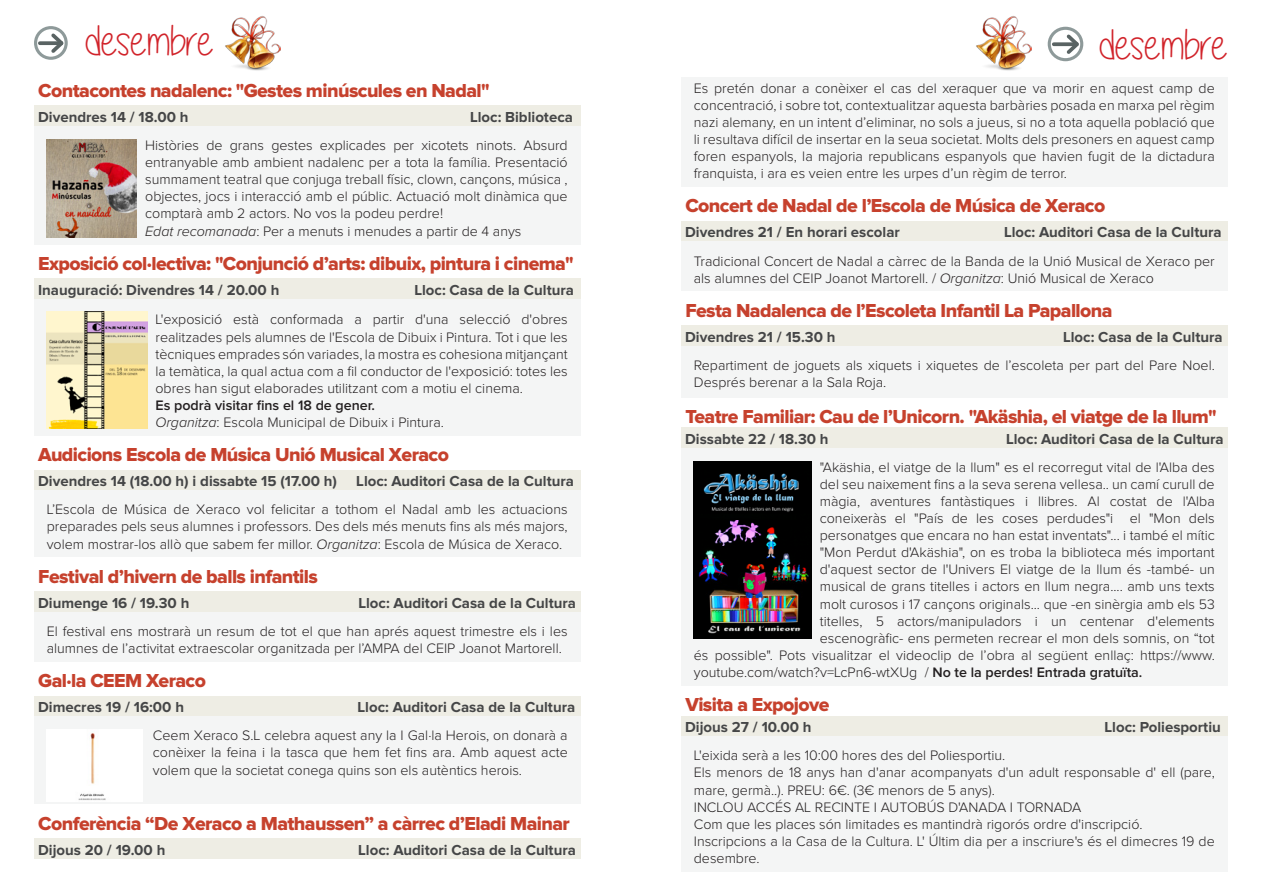
<style>
.page{position:relative;width:1263px;height:893px;background:#fff}
.page>*{position:absolute;margin:0;border:0;box-sizing:border-box;transform-origin:0 0}
.t1{font:44.1px "Alittlesunshine";color:#d1232a}
.Títol_activitat{font:19.5px "Proxima Nova Extrabld";letter-spacing:-.03em;color:#c6412d}
.Dia_hora_lloc{font:700 15px "Proxima Nova";color:#454647}
.Text_activitat{font:300 14.25px/17.1px "Proxima Nova";color:#231f20;text-align:justify}
.Text_activitat-2{font:600 14.25px "Proxima Nova";color:#231f20}
.s1{font-style:italic}
.s2{font-weight:600}
</style>
<div class="page">
<svg style="left:1054px;top:42px;width:9px;height:4px"></svg>
<svg style="left:1063px;top:31px;width:19px;height:26px"></svg>
<div style="left:1048px;top:27px;width:35px;height:34px;border:3px solid #8e9a9a;border-radius:50%"></div>
<svg style="left:40px;top:41px;width:8px;height:4px"></svg>
<svg style="left:48px;top:30px;width:17px;height:26px"></svg>
<div style="left:34px;top:26px;width:34px;height:34px;border:3px solid #8e9a9a;border-radius:50%"></div>
<div style="left:681px;top:77px;width:546px;height:110px;background:#f4f5f5"></div>
<div style="left:681px;top:221px;width:546px;height:21px;background:#eeede4"></div>
<div style="left:681px;top:242px;width:546px;height:49px;background:#f4f5f5"></div>
<div style="left:681px;top:325px;width:546px;height:21px;background:#eeede4"></div>
<div style="left:681px;top:346px;width:546px;height:51px;background:#f4f5f5"></div>
<div style="left:681px;top:427px;width:546px;height:21px;background:#eeede4"></div>
<div style="left:681px;top:448px;width:546px;height:237px;background:#f4f5f5"></div>
<img style="left:694px;top:462px;width:117px;height:176px">
<div style="left:681px;top:716px;width:546px;height:20px;background:#eeede4"></div>
<div style="left:681px;top:736px;width:546px;height:135px;background:#f4f5f5"></div>
<div style="left:34px;top:105px;width:546px;height:21px;background:#eeede4"></div>
<div style="left:34px;top:126px;width:546px;height:118px;background:#f4f5f5"></div>
<img style="left:47px;top:139px;width:90px;height:98px">
<div style="left:34px;top:278px;width:546px;height:21px;background:#eeede4"></div>
<div style="left:34px;top:299px;width:546px;height:137px;background:#f4f5f5"></div>
<img style="left:47px;top:312px;width:100px;height:116px">
<div style="left:34px;top:470px;width:546px;height:20px;background:#eeede4"></div>
<div style="left:34px;top:490px;width:546px;height:67px;background:#f4f5f5"></div>
<div style="left:34px;top:591px;width:546px;height:21px;background:#eeede4"></div>
<div style="left:34px;top:612px;width:546px;height:49px;background:#f4f5f5"></div>
<div style="left:34px;top:696px;width:546px;height:20px;background:#eeede4"></div>
<div style="left:34px;top:716px;width:546px;height:88px;background:#f4f5f5"></div>
<div style="left:47px;top:730px;width:95px;height:71px;background:#fff"></div>
<div style="left:34px;top:838px;width:546px;height:21px;background:#eeede4"></div>
<img style="left:225px;top:16px;width:56px;height:55px">
<img style="left:976px;top:16px;width:56px;height:55px">
<p class="t1" style="left:85px;top:18px;width:130px">desembre</p>
<p class="Títol_activitat" style="left:38px;top:81px;width:453px">Contacontes nadalenc: "Gestes minúscules en Nadal"</p>
<p class="Dia_hora_lloc" style="left:38px;top:110px;width:152px">Divendres 14 / 18.00 h</p>
<p class="Dia_hora_lloc" style="left:470px;top:110px;width:104px">Lloc: Biblioteca</p>
<p class="Text_activitat" style="left:145px;top:137px;width:424px">Històries de grans gestes explicades per xicotets ninots. Absurd entranyable amb ambient nadalenc per a tota la família. Presentació summament teatral que conjuga treball físic, clown, cançons, música , objectes, jocs i interacció amb el públic. Actuació molt dinàmica que comptarà amb 2 actors. No vos la podeu perdre!</p>
<p class="Text_activitat" style="left:145px;top:223px;width:378px"><span class="s1">Edat recomanada</span>: Per a menuts i menudes a partir de 4 anys</p>
<p class="Títol_activitat" style="left:38px;top:254px;width:537px">Exposició col·lectiva: "Conjunció d’arts: dibuix, pintura i cinema"</p>
<p class="Dia_hora_lloc" style="left:38px;top:283px;width:243px">Inauguració: Divendres 14 / 20.00 h</p>
<p class="Dia_hora_lloc" style="left:414px;top:283px;width:161px">Lloc: Casa de la Cultura</p>
<p class="Text_activitat" style="left:155px;top:312px;width:414px">L'exposició està conformada a partir d'una selecció d'obres realitzades pels alumnes de l'Escola de Dibuix i Pintura. Tot i que les tècniques emprades són variades, la mostra es cohesiona mitjançant la temàtica, la qual actua com a fil conductor de l'exposició: totes les obres han sigut elaborades utilitzant com a motiu el cinema.</p>
<p class="Text_activitat-2" style="left:155px;top:399px;width:221px">Es podrà visitar fins el 18 de gener.</p>
<p class="Text_activitat" style="left:155px;top:414px;width:290px"><span class="s1">Organitza</span>: Escola Municipal de Dibuix i Pintura.</p>
<p class="Títol_activitat" style="left:38px;top:446px;width:412px">Audicions Escola de Música Unió Musical Xeraco</p>
<p class="Dia_hora_lloc" style="left:38px;top:474px;width:300px">Divendres 14 (18.00 h) i dissabte 15 (17.00 h)</p>
<p class="Dia_hora_lloc" style="left:356px;top:474px;width:219px">Lloc: Auditori Casa de la Cultura</p>
<p class="Text_activitat" style="left:47px;top:502px;width:522px">L’Escola de Música de Xeraco vol felicitar a tothom el Nadal amb les actuacions preparades pels seus alumnes i professors. Des dels més menuts fins als més majors, volem mostrar-los allò que sabem fer millor. <span class="s1">Organitza</span>: Escola de Música de Xeraco.</p>
<p class="Títol_activitat" style="left:38px;top:567px;width:281px">Festival d’hivern de balls infantils</p>
<p class="Dia_hora_lloc" style="left:38px;top:596px;width:153px">Diumenge 16 / 19.30 h</p>
<p class="Dia_hora_lloc" style="left:358px;top:596px;width:219px">Lloc: Auditori Casa de la Cultura</p>
<p class="Text_activitat" style="left:47px;top:623px;width:522px">El festival ens mostrarà un resum de tot el que han aprés aquest trimestre els i les alumnes de l’activitat extraescolar organitzada per l’AMPA del CEIP Joanot Martorell.</p>
<p class="Títol_activitat" style="left:38px;top:672px;width:169px">Gal·la CEEM Xeraco</p>
<p class="Dia_hora_lloc" style="left:38px;top:700px;width:147px">Dimecres 19 / 16:00 h</p>
<p class="Dia_hora_lloc" style="left:358px;top:700px;width:219px">Lloc: Auditori Casa de la Cultura</p>
<p class="Text_activitat" style="left:153px;top:728px;width:416px">Ceem Xeraco S.L celebra aquest any la I Gal·la Herois, on donarà a conèixer la feina i la tasca que hem fet fins ara. Amb aquest acte volem que la societat conega quins son els autèntics herois.</p>
<p class="Títol_activitat" style="left:38px;top:814px;width:533px">Conferència “De Xeraco a Mathaussen” a càrrec d’Eladi Mainar</p>
<p class="Dia_hora_lloc" style="left:38px;top:843px;width:129px">Dijous 20 / 19.00 h</p>
<p class="Dia_hora_lloc" style="left:358px;top:843px;width:219px">Lloc: Auditori Casa de la Cultura</p>
<p class="t1" style="left:1099px;top:21px;width:130px">desembre</p>
<p class="Text_activitat" style="left:694px;top:80px;width:522px">Es pretén donar a conèixer el cas del xeraquer que va morir en aquest camp de concentració, i sobre tot, contextualitzar aquesta barbàries posada en marxa pel règim nazi alemany, en un intent d’eliminar, no sols a jueus, si no a tota aquella població que li resultava difícil de insertar en la seua societat. Molts dels presoners en aquest camp foren espanyols, la majoria republicans espanyols que havien fugit de la dictadura franquista, i ara es veien entre les urpes d’un règim de terror.</p>
<p class="Títol_activitat" style="left:685px;top:197px;width:421px">Concert de Nadal de l’Escola de Música de Xeraco</p>
<p class="Dia_hora_lloc" style="left:685px;top:226px;width:216px">Divendres 21 / En horari escolar</p>
<p class="Dia_hora_lloc" style="left:1004px;top:226px;width:219px">Lloc: Auditori Casa de la Cultura</p>
<p class="Text_activitat" style="left:694px;top:253px;width:522px">Tradicional Concert de Nadal a càrrec de la Banda de la Unió Musical de Xeraco per als alumnes del CEIP Joanot Martorell. / <span class="s1">Organitza</span>: Unió Musical de Xeraco</p>
<p class="Títol_activitat" style="left:685px;top:301px;width:429px">Festa Nadalenca de l’Escoleta Infantil La Papallona</p>
<p class="Dia_hora_lloc" style="left:685px;top:330px;width:152px">Divendres 21 / 15.30 h</p>
<p class="Dia_hora_lloc" style="left:1063px;top:330px;width:161px">Lloc: Casa de la Cultura</p>
<p class="Text_activitat" style="left:694px;top:357px;width:522px">Repartiment de joguets als xiquets i xiquetes de l’escoleta per part del Pare Noel.<br>Després berenar a la Sala Roja.</p>
<p class="Títol_activitat" style="left:685px;top:407px;width:533px">Teatre Familiar: Cau de l’Unicorn. "Akäshia, el viatge de la llum"</p>
<p class="Dia_hora_lloc" style="left:685px;top:432px;width:145px">Dissabte 22 / 18.30 h</p>
<p class="Dia_hora_lloc" style="left:1006px;top:432px;width:219px">Lloc: Auditori Casa de la Cultura</p>
<p class="Text_activitat" style="left:820px;top:459px;width:396px">"Akäshia, el viatge de la llum" es el recorregut vital de l'Alba des</p>
<p class="Text_activitat" style="left:820px;top:476px;width:396px">del seu naixement fins a la seva serena vellesa.. un camí curull de</p>
<p class="Text_activitat" style="left:820px;top:493px;width:396px">màgia, aventures fantàstiques i llibres. Al costat de l'Alba</p>
<p class="Text_activitat" style="left:820px;top:510px;width:396px">coneixeràs el "País de les coses perdudes"i el "Mon dels</p>
<p class="Text_activitat" style="left:820px;top:527px;width:396px">personatges que encara no han estat inventats"... i també el mític</p>
<p class="Text_activitat" style="left:820px;top:545px;width:396px">"Mon Perdut d'Akäshia", on es troba la biblioteca més important</p>
<p class="Text_activitat" style="left:820px;top:562px;width:396px">d'aquest sector de l'Univers El viatge de la llum és -també- un</p>
<p class="Text_activitat" style="left:820px;top:579px;width:396px">musical de grans titelles i actors en llum negra.... amb uns texts</p>
<p class="Text_activitat" style="left:820px;top:596px;width:396px">molt curosos i 17 cançons originals... que -en sinèrgia amb els 53</p>
<p class="Text_activitat" style="left:820px;top:613px;width:396px">titelles, 5 actors/manipuladors i un centenar d'elements</p>
<p class="Text_activitat" style="left:820px;top:630px;width:396px">escenogràfic- ens permeten recrear el mon dels somnis, on “tot</p>
<p class="Text_activitat" style="left:694px;top:647px;width:522px">és possible". Pots visualitzar el videoclip de l’obra al següent enllaç: https://www.</p>
<p class="Text_activitat" style="left:694px;top:664px;width:450px">youtube.com/watch?v=LcPn6-wtXUg / <span class="s2">No te la perdes! Entrada gratuïta.</span></p>
<p class="Títol_activitat" style="left:685px;top:696px;width:146px">Visita a Expojove</p>
<p class="Dia_hora_lloc" style="left:685px;top:720px;width:128px">Dijous 27 / 10.00 h</p>
<p class="Dia_hora_lloc" style="left:1104px;top:720px;width:118px">Lloc: Poliesportiu</p>
<p class="Text_activitat" style="left:694px;top:748px;width:313px">L'eixida serà a les 10:00 hores des del Poliesportiu.</p>
<p class="Text_activitat" style="left:694px;top:765px;width:522px">Els menors de 18 anys han d'anar acompanyats d'un adult responsable d' ell (pare, mare, germà..). PREU: 6€. (3€ menors de 5 anys).</p>
<p class="Text_activitat" style="left:694px;top:799px;width:389px">INCLOU ACCÉS AL RECINTE I AUTOBÚS D'ANADA I TORNADA</p>
<p class="Text_activitat" style="left:694px;top:816px;width:450px">Com que les places són limitades es mantindrà rigorós ordre d'inscripció.</p>
<p class="Text_activitat" style="left:694px;top:833px;width:522px">Inscripcions a la Casa de la Cultura. L' Últim dia per a inscriure's és el dimecres 19 de desembre.</p>
</div>
